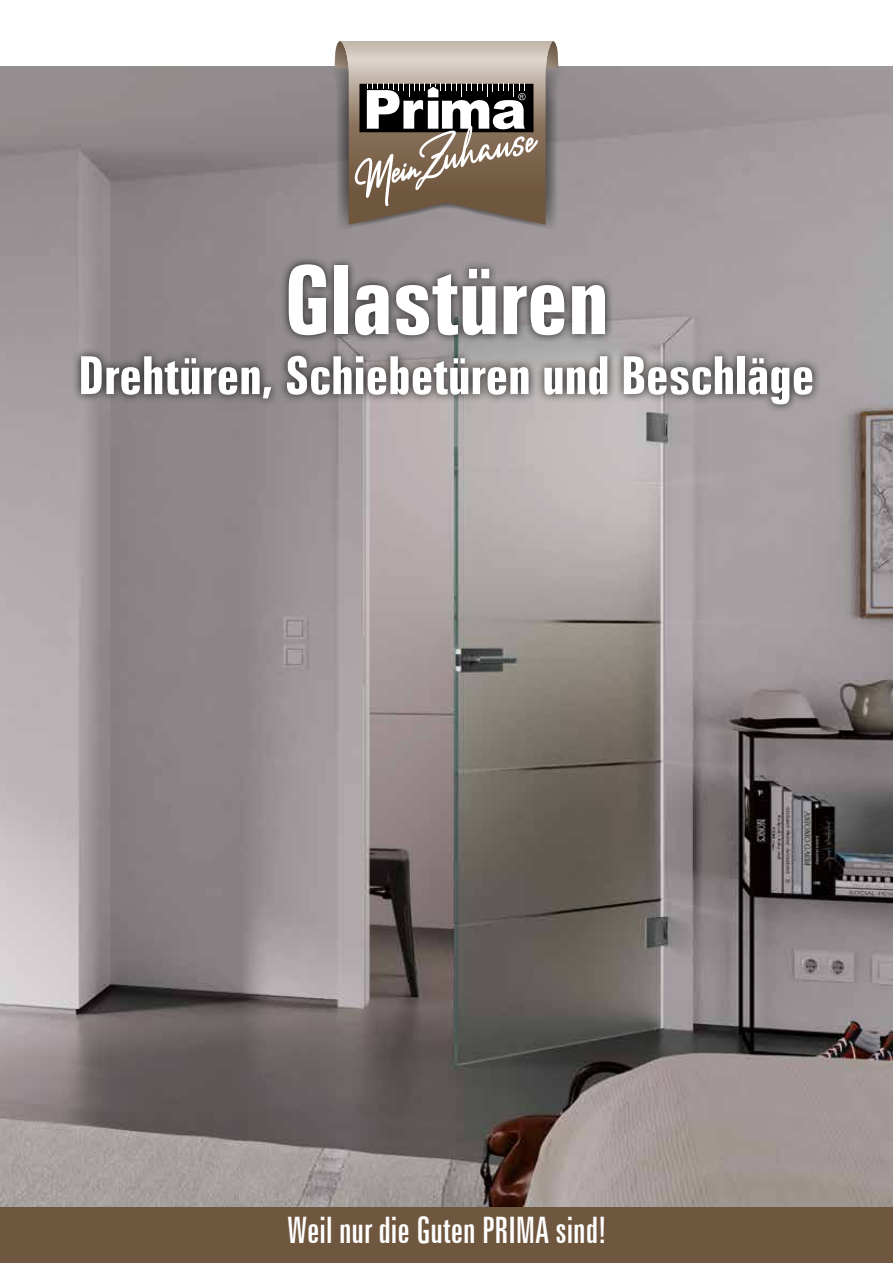
<style>
.page{position:relative;width:893px;height:1263px;background:#fff}
.page>*{position:absolute;margin:0;border:0;box-sizing:border-box;transform-origin:0 0}
.t1{font:700 extra-condensed 95.4px "Zurich BT";color:#fff}
.t2{font:700 extra-condensed 52.5px "Zurich BT";color:#fff}
.t3{font:extra-condensed 36.6px "Zurich BT";color:#fff}
</style>
<div class="page">
<img style="left:0;top:67px;width:893px;height:1141px">
<svg style="left:327px;top:41px;width:239px;height:190px;background:#91867d"></svg>
<div style="left:0;top:1208px;width:893px;height:55px;background:#6f563e"></div>
<div style="left:72px;top:255px;width:750px;height:158px;background:#000;opacity:.8"></div>
<h1 class="t1" style="left:284px;top:246px;width:326px">Glastüren</h1>
<p class="t2" style="left:78px;top:346px;width:737px">Drehtüren, Schiebetüren und Beschläge</p>
<p class="t3" style="left:288px;top:1209px;width:320px">Weil nur die Guten PRIMA sind!</p>
</div>
